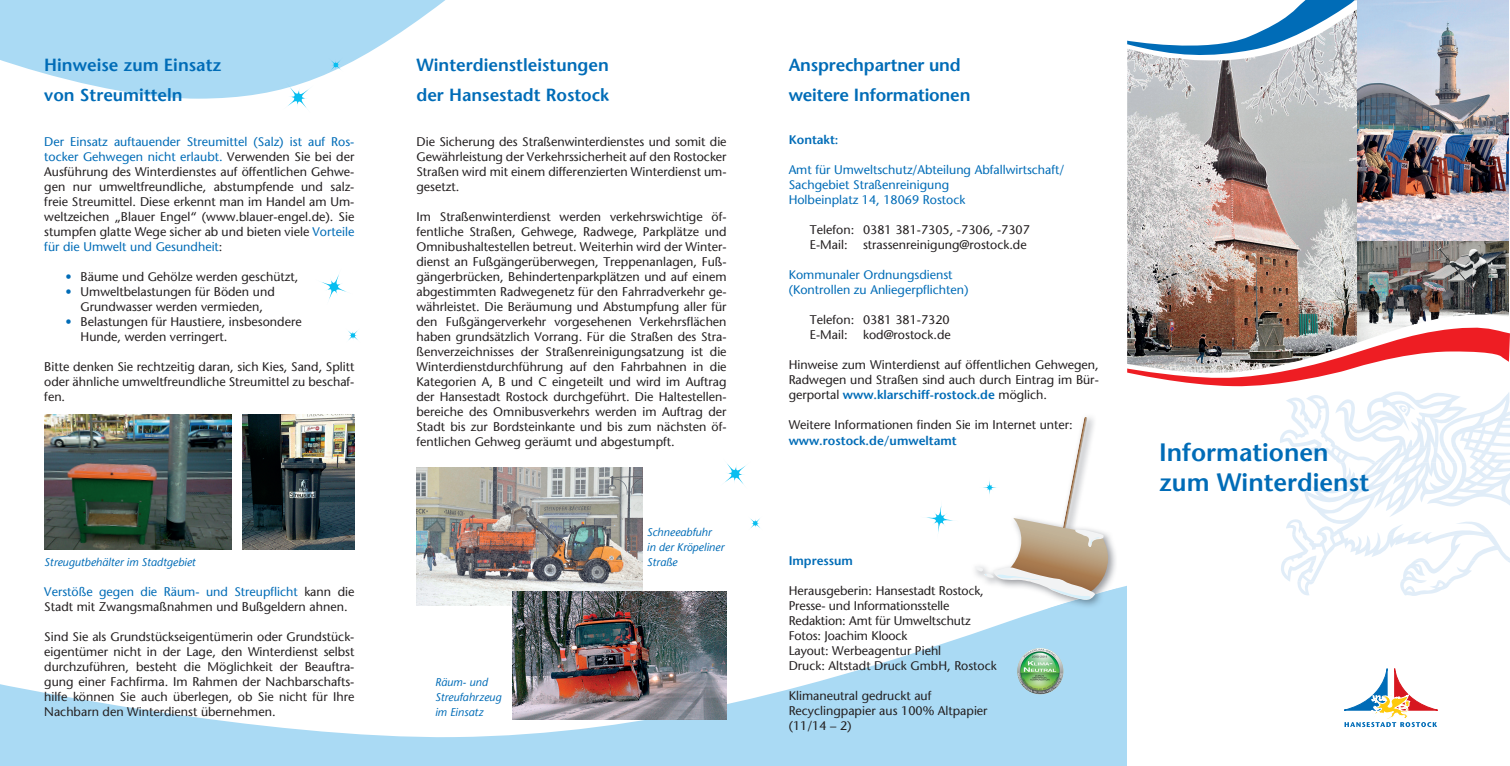
<style>
.page{position:relative;width:1510px;height:766px;background:#fff}
.page>*{position:absolute;margin:0;border:0;box-sizing:border-box;transform-origin:0 0}
.t1{font:600 25px/30px "Stone Sans";color:#006cb7}
.t2{font:600 17.5px/30px "Stone Sans";color:#006cb7}
.t3{font:12.5px/15px "Stone Sans";color:#231f20}
.t4{font:12.5px/15px "Stone Sans";color:#006cb7}
.t5{font:600 12.5px "Stone Sans";color:#006cb7}
.t6{font:italic 11.25px/15px "Stone Sans";color:#006cb7}
.s1{color:#006cb7}
.s2{font-weight:600;color:#006cb7}
</style>
<div class="page">
<svg style="left:0;top:547px;width:1127px;height:218px"></svg>
<img style="left:1127px;top:61px;width:230px;height:240px">
<svg style="left:1344px;top:668px;width:94px;height:58px"></svg>
<svg style="left:1127px;top:0;width:230px;height:61px"></svg>
<img style="left:1017px;top:648px;width:46px;height:46px;border-radius:50%">
<img style="left:416px;top:467px;width:226px;height:138px">
<img style="left:512px;top:591px;width:214px;height:128px">
<img style="left:971px;top:541px;width:146px;height:67px">
<img style="left:1046px;top:588px;width:71px;height:20px">
<svg style="left:971px;top:417px;width:140px;height:184px"></svg>
<svg style="left:926px;top:505px;width:27px;height:28px"></svg>
<svg style="left:0;top:0;width:445px;height:108px"></svg>
<img style="left:44px;top:414px;width:187px;height:135px">
<svg style="left:750px;top:518px;width:10px;height:10px"></svg>
<svg style="left:724px;top:463px;width:22px;height:22px"></svg>
<svg style="left:321px;top:274px;width:26px;height:25px"></svg>
<img style="left:243px;top:414px;width:111px;height:135px">
<svg style="left:348px;top:330px;width:10px;height:11px"></svg>
<img style="left:1357px;top:0;width:151px;height:301px">
<img style="left:1127px;top:301px;width:382px;height:25px">
<svg style="left:1127px;top:326px;width:382px;height:270px"></svg>
<h2 class="t2" style="left:44px;top:50px;width:179px">Hinweise zum Einsatz von Streumitteln</h2>
<p class="t3" style="left:44px;top:134px;width:312px;text-align:justify"><span class="s1">Der Einsatz auftauender Streumittel (Salz) ist auf Ros&shy;tocker Gehwegen nicht erlaubt.</span> Verwenden Sie bei der Ausführung des Winterdienstes auf öffentlichen Gehwe&shy;gen nur umweltfreundliche, abstumpfende und salz&shy;freie Streumittel. Diese erkennt man im Handel am Um&shy;weltzeichen „Blauer Engel“ (www.blauer-engel.de). Sie stumpfen glatte Wege sicher ab und bieten viele <span class="s1">Vorteile für die Umwelt und Gesundheit</span>:</p>
<p class="t3" style="left:66px;top:269px;width:234px"><span class="s1">•</span> Bäume und Gehölze werden geschützt,</p>
<p class="t3" style="left:66px;top:284px;width:211px;text-align:center"><span class="s1">•</span> Umweltbelastungen für Böden und<br>Grundwasser werden vermieden,</p>
<p class="t3" style="left:81px;top:314px;width:223px;text-indent:-15px"><span class="s1">•</span> Belastungen für Haustiere, insbesondere<br>Hunde, werden verringert.</p>
<p class="t3" style="left:44px;top:359px;width:312px;text-align:justify">Bitte denken Sie rechtzeitig daran, sich Kies, Sand, Splitt oder ähnliche umweltfreundliche Streumittel zu beschaf&shy;fen.</p>
<p class="t6" style="left:44px;top:555px;width:153px">Streugutbehälter im Stadtgebiet</p>
<p class="t3" style="left:44px;top:584px;width:312px"><span class="s1">Verstöße gegen die Räum- und Streupflicht</span> kann die<br>Stadt mit Zwangsmaßnahmen und Bußgeldern ahnen.</p>
<p class="t3" style="left:44px;top:629px;width:312px;text-align:justify">Sind Sie als Grundstückseigentümerin oder Grundstück&shy;eigentümer nicht in der Lage, den Winterdienst selbst durchzuführen, besteht die Möglichkeit der Beauftra&shy;gung einer Fachfirma. Im Rahmen der Nachbarschafts&shy;hilfe können Sie auch überlegen, ob Sie nicht für Ihre Nachbarn den Winterdienst übernehmen.</p>
<h2 class="t2" style="left:416px;top:50px;width:194px">Winterdienstleistungen der Hansestadt Rostock</h2>
<p class="t3" style="left:416px;top:134px;width:312px;text-align:justify">Die Sicherung des Straßenwinterdienstes und somit die Gewährleistung der Verkehrssicherheit auf den Rostocker Straßen wird mit einem differenzierten Winterdienst um&shy;gesetzt.</p>
<p class="t3" style="left:416px;top:209px;width:312px;text-align:justify">Im Straßenwinterdienst werden verkehrswichtige öf&shy;fentliche Straßen, Gehwege, Radwege, Parkplätze und Omnibushaltestellen betreut. Weiterhin wird der Winter&shy;dienst an Fußgängerüberwegen, Treppenanlagen, Fuß&shy;gängerbrücken, Behindertenparkplätzen und auf einem abgestimmten Radwegenetz für den Fahrradverkehr ge&shy;währleistet. Die Beräumung und Abstumpfung aller für den Fußgängerverkehr vorgesehenen Verkehrsflächen haben grundsätzlich Vorrang. Für die Straßen des Stra&shy;ßenverzeichnisses der Straßenreinigungsatzung ist die Winterdienstdurchführung auf den Fahrbahnen in die Kategorien A, B und C eingeteilt und wird im Auftrag der Hansestadt Rostock durchgeführt. Die Haltestellen&shy;bereiche des Omnibusverkehrs werden im Auftrag der Stadt bis zur Bordsteinkante und bis zum nächsten öf&shy;fentlichen Gehweg geräumt und abgestumpft.</p>
<p class="t6" style="left:435px;top:675px;width:68px">Räum- und<br>Streufahrzeug im Einsatz</p>
<p class="t6" style="left:647px;top:525px;width:79px">Schneeabfuhr<br>in der Kröpeliner<br>Straße</p>
<h2 class="t2" style="left:788px;top:50px;width:183px">Ansprechpartner und weitere Informationen</h2>
<p class="t5" style="left:788px;top:132px;width:51px">Kontakt:</p>
<p class="t4" style="left:788px;top:163px;width:277px">Amt für Umweltschutz/Abteilung Abfallwirtschaft/<br>Sachgebiet Straßenreinigung<br>Holbeinplatz 14, 18069 Rostock</p>
<p class="t3" style="left:810px;top:223px;width:221px">Telefon: 0381 381-7305, -7306, -7307<br>E-Mail: strassenreinigung@rostock.de</p>
<p class="t4" style="left:788px;top:268px;width:181px">Kommunaler Ordnungsdienst (Kontrollen zu Anliegerpflichten)</p>
<p class="t3" style="left:810px;top:313px;width:142px">Telefon: 0381 381-7320<br>E-Mail: kod@rostock.de</p>
<p class="t3" style="left:788px;top:358px;width:312px;text-align:justify">Hinweise zum Winterdienst auf öffentlichen Gehwegen, Radwegen und Straßen sind auch durch Eintrag im Bür&shy;gerportal <span class="s2">www.klarschiff-rostock.de</span> möglich.</p>
<p class="t3" style="left:788px;top:418px;width:286px">Weitere Informationen finden Sie im Internet unter:</p>
<p class="t5" style="left:788px;top:432px;width:170px">www.rostock.de/umweltamt</p>
<p class="t5" style="left:788px;top:552px;width:66px">Impressum</p>
<p class="t3" style="left:788px;top:583px;width:210px">Herausgeberin: Hansestadt Rostock,<br>Presse- und Informationsstelle<br>Redaktion: Amt für Umweltschutz<br>Fotos: Joachim Kloock<br>Layout: Werbeagentur Piehl<br>Druck: Altstadt Druck GmbH, Rostock</p>
<p class="t3" style="left:788px;top:688px;width:200px">Klimaneutral gedruckt auf<br>Recyclingpapier aus 100% Altpapier (11/14 – 2)</p>
<h1 class="t1" style="left:1159px;top:439px;width:211px">Informationen zum Winterdienst</h1>
</div>
